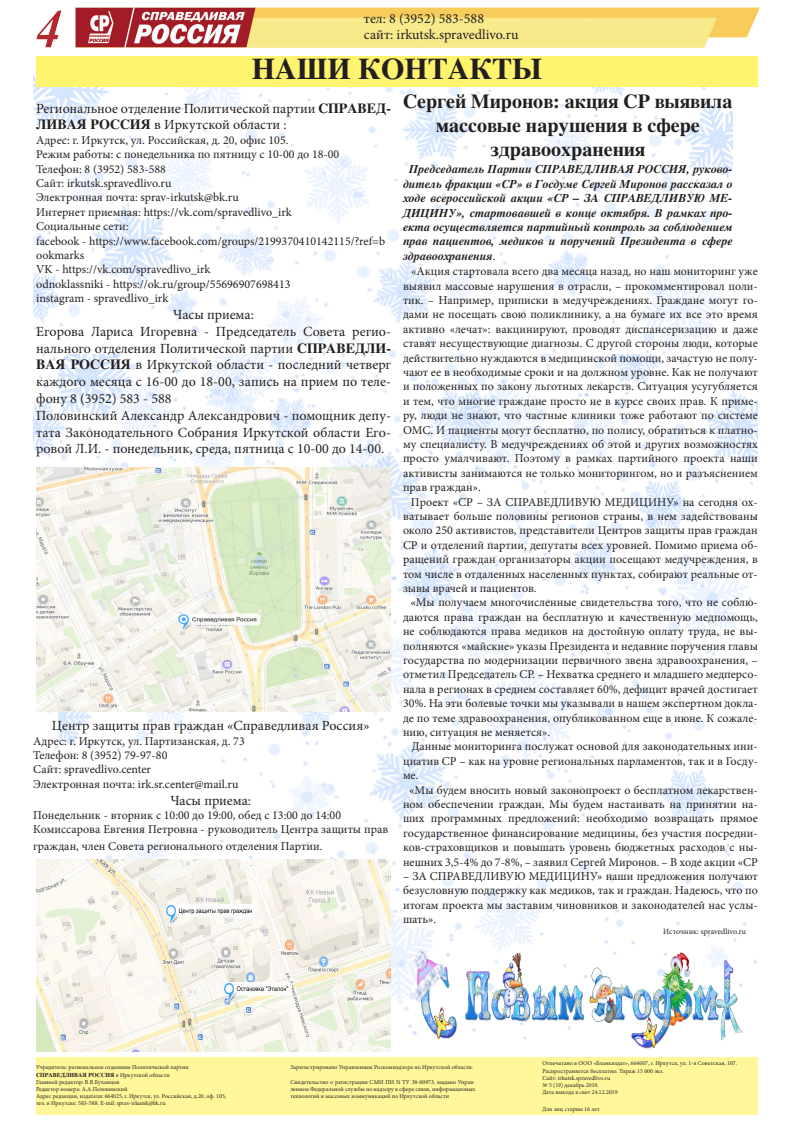
<style>
.page{position:relative;width:794px;height:1134px;background:#fff}
.page>*{position:absolute;margin:0;border:0;box-sizing:border-box;transform-origin:0 0}
.t1{font:700 30px "STIX General";color:#231f20}
.t2{font:700 20px/24px "STIX General";color:#231f20;text-align:center}
.t3{font:14px/16.8px "Minion Pro";color:#231f20;text-align:justify}
.t4{font:12px/14.4px "Minion Pro";color:#231f20;text-align:justify}
.t5{font:italic 700 12px/14.4px "STIX General";color:#231f20;text-align:justify}
.t6{font:8px "Minion Pro";color:#231f20}
.t7{font:6px/7.2px "Minion Pro";color:#231f20}
.t8{font:700 6px "STIX General";color:#231f20}
.s1{font-family:"STIX General";font-weight:700}
.s2{font-family:"Minion Pro";font-weight:400;font-style:normal}
.s3{font-family:"Minion Pro";font-weight:400}
</style>
<div class="page">
<img style="left:33px;top:73px;width:699px;height:676px">
<img style="left:59px;top:354px;width:699px;height:650px">
<div style="left:36px;top:57px;width:722px;height:30px;background:#fff46d"></div>
<img style="left:36px;top:8px;width:723px;height:39px">
<img style="left:36px;top:468px;width:355px;height:243px">
<img style="left:36px;top:859px;width:355px;height:193px">
<img style="left:403px;top:946px;width:354px;height:103px">
<p class="t3" style="left:364px;top:10px;width:122px">тел: 8 (3952) 583-588</p>
<p class="t3" style="left:364px;top:27px;width:156px">сайт: irkutsk.spravedlivo.ru</p>
<p class="t1" style="left:252px;top:48px;width:292px">НАШИ КОНТАКТЫ</p>
<p class="t3" style="left:36px;top:100px;width:356px">Региональное отделение Политической партии <span class="s1">СПРАВЕД-<br>ЛИВАЯ РОССИЯ</span> в Иркутской области :</p>
<p class="t4" style="left:36px;top:133px;width:254px">Адрес: г. Иркутск, ул. Российская, д. 20, офис 105.</p>
<p class="t4" style="left:36px;top:147px;width:305px">Режим работы: с понедельника по пятницу с 10-00 до 18-00</p>
<p class="t4" style="left:36px;top:162px;width:131px">Телефон: 8 (3952) 583-588</p>
<p class="t4" style="left:36px;top:176px;width:137px">Сайт: irkutsk.spravedlivo.ru</p>
<p class="t4" style="left:36px;top:190px;width:204px">Электронная почта: sprav-irkutsk@bk.ru</p>
<p class="t4" style="left:36px;top:205px;width:257px">Интернет приемная: https://vk.com/spravedlivo_irk</p>
<p class="t4" style="left:36px;top:219px;width:94px">Социальные сети:</p>
<p class="t4" style="left:36px;top:234px;width:351px">facebook - https://www.facebook.com/groups/2199370410142115/?ref=b ookmarks</p>
<p class="t4" style="left:36px;top:262px;width:176px">VK - https://vk.com/spravedlivo_irk</p>
<p class="t4" style="left:36px;top:277px;width:256px">odnoklassniki - https://ok.ru/group/55696907698413</p>
<p class="t4" style="left:36px;top:291px;width:134px">instagram - spravedlivo_irk</p>
<p class="t3" style="left:173px;top:306px;width:82px">Часы приема:</p>
<p class="t3" style="left:36px;top:323px;width:356px">Егорова Лариса Игоревна - Председатель Совета регио&shy;нального отделения Политической партии <span class="s1">СПРАВЕДЛИ-ВАЯ РОССИЯ</span> в Иркутской области - последний четверг каждого месяца c 16-00 до 18-00, запись на прием по теле&shy;фону 8 (3952) 583 - 588</p>
<p class="t3" style="left:36px;top:407px;width:356px">Половинский Александр Александрович - помощник депу&shy;тата Законодательного Собрания Иркутской области Его&shy;ровой Л.И. - понедельник, среда, пятница с 10-00 до 14-00.</p>
<p class="t3" style="left:52px;top:717px;width:319px">Центр защиты прав граждан «Справедливая Россия»</p>
<p class="t4" style="left:33px;top:734px;width:213px">Адрес: г. Иркутск, ул. Партизанская, д. 73</p>
<p class="t4" style="left:33px;top:748px;width:136px">Телефон: 8 (3952) 79-97-80</p>
<p class="t4" style="left:33px;top:762px;width:119px">Сайт: spravedlivo.center</p>
<p class="t4" style="left:33px;top:777px;width:207px">Электронная почта: irk.sr.center@mail.ru</p>
<p class="t3" style="left:170px;top:792px;width:82px">Часы приема:</p>
<p class="t4" style="left:33px;top:808px;width:309px">Понедельник - вторник с 10:00 до 19:00, обед с 13:00 до 14:00</p>
<p class="t4" style="left:33px;top:821px;width:356px;line-height:16.8px">Комиссарова Евгения Петровна - руководитель Центра защиты прав граждан, член Совета регионального отделения Партии.</p>
<p class="t2" style="left:403px;top:90px;width:331px">Сергей Миронов: акция СР выявила массовые нарушения в сфере</p>
<p class="t2" style="left:490px;top:138px;width:157px">здравоохранения</p>
<p class="t5" style="left:403px;top:162px;width:331px;text-indent:6px">Председатель Партии СПРАВЕДЛИВАЯ РОССИЯ, руково&shy;дитель фракции «СР» в Госдуме Сергей Миронов рассказал о ходе всероссийской акции «СР – ЗА СПРАВЕДЛИВУЮ МЕ-ДИЦИНУ», стартовавшей в конце октября. В рамках про&shy;екта осуществляется партийный контроль за соблюдением прав пациентов, медиков и поручений Президента в сфере здравоохранения<span class="s2">.</span></p>
<p class="t4" style="left:403px;top:264px;width:356px;text-indent:8px">«Акция стартовала всего два месяца назад, но наш мониторинг уже выявил массовые нарушения в отрасли, – прокомментировал поли&shy;тик. – Например, приписки в медучреждениях. Граждане могут го&shy;дами не посещать свою поликлинику, а на бумаге их все это время активно «лечат»: вакцинируют, проводят диспансеризацию и даже ставят несуществующие диагнозы. С другой стороны люди, которые действительно нуждаются в медицинской помощи, зачастую не полу&shy;чают ее в необходимые сроки и на должном уровне. Как не получают и положенных по закону льготных лекарств. Ситуация усугубляется и тем, что многие граждане просто не в курсе своих прав. К приме&shy;ру, люди не знают, что частные клиники тоже работают по системе ОМС. И пациенты могут бесплатно, по полису, обратиться к платно&shy;му специалисту. В медучреждениях об этой и других возможностях просто умалчивают. Поэтому в рамках партийного проекта наши активисты занимаются не только мониторингом, но и разъяснением прав граждан».</p>
<p class="t4" style="left:403px;top:495px;width:356px;text-indent:8px">Проект «СР – ЗА СПРАВЕДЛИВУЮ МЕДИЦИНУ» на сегодня ох&shy;ватывает больше половины регионов страны, в нем задействованы около 250 активистов, представители Центров защиты прав граждан СР и отделений партии, депутаты всех уровней. Помимо приема об&shy;ращений граждан организаторы акции посещают медучреждения, в том числе в отдаленных населенных пунктах, собирают реальные от&shy;зывы врачей и пациентов.</p>
<p class="t4" style="left:403px;top:595px;width:356px;text-indent:7px">«Мы получаем многочисленные свидетельства того, что не соблю&shy;даются права граждан на бесплатную и качественную медпомощь, не соблюдаются права медиков на достойную оплату труда, не вы&shy;полняются «майские» указы Президента и недавние поручения главы государства по модернизации первичного звена здравоохранения, – отметил Председатель СР. – Нехватка среднего и младшего медперсо&shy;нала в регионах в среднем составляет 60%, дефицит врачей достигает 30%. На эти болевые точки мы указывали в нашем экспертном докла&shy;де по теме здравоохранения, опубликованном еще в июне. К сожале&shy;нию, ситуация не меняется».</p>
<p class="t4" style="left:403px;top:739px;width:356px;text-indent:9px">Данные мониторинга послужат основой для законодательных ини&shy;циатив СР – как на уровне региональных парламентов, так и в Госду&shy;ме.</p>
<p class="t4" style="left:403px;top:783px;width:356px;text-align:center">«Мы будем вносить новый законопроект о бесплатном лекарствен&shy;ном обеспечении граждан. Мы будем настаивать на принятии на&shy;ших программных предложений: необходимо возвращать прямое государственное финансирование медицины, без участия посредни&shy;ков-страховщиков и повышать уровень бюджетных расходов с ны&shy;нешних 3,5-4% до 7-8%, – заявил Сергей Миронов. – В ходе акции «СР</p>
<p class="t4" style="left:403px;top:869px;width:356px">– ЗА СПРАВЕДЛИВУЮ МЕДИЦИНУ» наши предложения получают безусловную поддержку как медиков, так и граждан. Надеюсь, что по итогам проекта мы заставим чиновников и законодателей нас услы&shy;шать».</p>
<p class="t6" style="left:663px;top:926px;width:84px">Источник: spravedlivo.ru</p>
<p class="t7" style="left:36px;top:1064px;width:154px">Учредитель: региональное отделение Политической партии</p>
<p class="t8" style="left:36px;top:1070px;width:135px">СПРАВЕДЛИВАЯ РОССИЯ <span class="s3">в Иркутской области</span></p>
<p class="t7" style="left:36px;top:1078px;width:85px">Главный редактор: В.В.Буханцов</p>
<p class="t7" style="left:36px;top:1085px;width:93px">Редактор номера: А.А.Половинский</p>
<p class="t7" style="left:36px;top:1092px;width:192px">Адрес редакции, издателя: 664025, г. Иркутск, ул. Российская, д.20, оф. 105, тел. в Иркутске: 583-588. E-mil: sprav-irkutsk@bk.ru</p>
<p class="t7" style="left:290px;top:1064px;width:184px">Зарегистрировано Управлением Роскомнадзора по Иркутской области.</p>
<p class="t7" style="left:290px;top:1078px;width:186px;text-align:justify">Свидетельство о регистрации СМИ ПИ N ТУ 38-00973, выдано Управ&shy;лением Федеральной службы по надзору в сфере связи, информационых технологий и массовых коммуникаций по Иркутской области</p>
<p class="t7" style="left:542px;top:1060px;width:196px">Отпечатано в ООО «Бланкиздат», 664007, г. Иркутск, ул. 1-я Советская, 107.</p>
<p class="t7" style="left:542px;top:1067px;width:123px">Распространяется бесплатно. Тираж 15 000 экз.</p>
<p class="t7" style="left:542px;top:1074px;width:69px">Сайт: irkutsk.spravedlivo.ru</p>
<p class="t7" style="left:542px;top:1081px;width:58px">№ 5 (19) декабрь 2019.</p>
<p class="t7" style="left:542px;top:1089px;width:77px">Дата выхода в свет 24.12.2019</p>
<p class="t7" style="left:542px;top:1105px;width:59px">Для лиц старше 16 лет</p>
</div>
